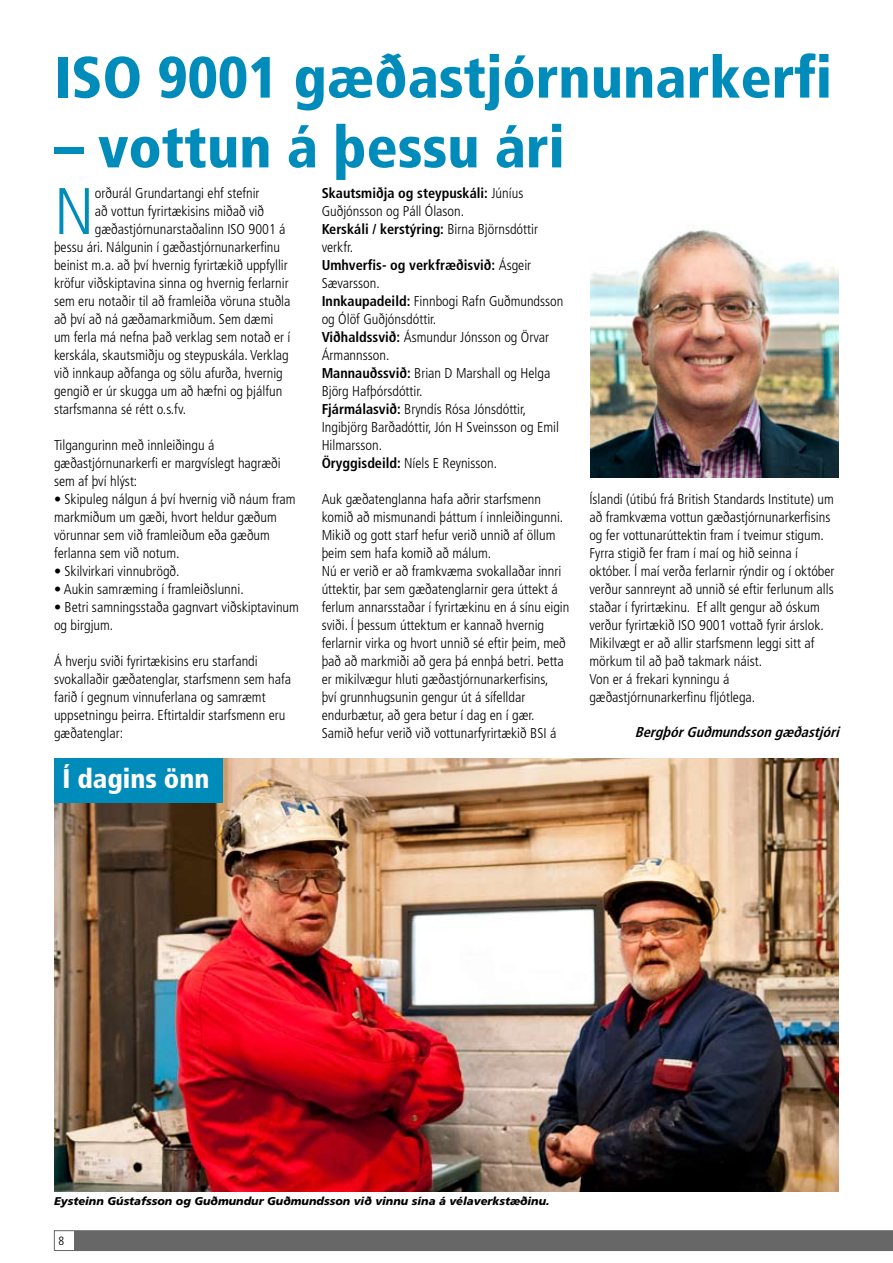
<style>
.page{position:relative;width:893px;height:1263px;background:#fff}
.page>*{position:absolute;margin:0;border:0;box-sizing:border-box;transform-origin:0 0}
.t1{font:300 condensed 65.85px "Frutiger";color:#008cbb}
.t2{font:900 condensed 58.2px "Frutiger";color:#008cbb}
.t3{font:900 condensed 27px "Frutiger";color:#fff}
.t4{font:300 condensed 14.25px/18px "Frutiger";color:#000}
.t5{font:italic 700 condensed 14.25px "Frutiger";color:#000}
.t6{font:300 condensed 12px "Frutiger";color:#000}
.t7{font:italic 900 11.25px "Frutiger";color:#000}
.s1{font-weight:700}
</style>
<div class="page">
<svg style="left:54px;top:1230px;width:839px;height:21px"></svg>
<div style="left:74px;top:1231px;width:819px;height:19px;background:#676767"></div>
<img style="left:591px;top:225px;width:248px;height:253px">
<img style="left:54px;top:759px;width:785px;height:433px">
<div style="left:54px;top:759px;width:169px;height:44px;background:#008cbb"></div>
<h2 class="t2" style="left:54px;top:42px;width:779px">ISO 9001 gæðastjórnunarkerfi</h2>
<h2 class="t2" style="left:54px;top:112px;width:512px">– vottun á þessu ári</h2>
<h1 class="t1" style="left:54px;top:174px;width:42px">N</h1>
<p class="t4" style="left:95px;top:184px;width:166px">orðurál Grundartangi ehf stefnir</p>
<p class="t4" style="left:95px;top:202px;width:171px">að vottun fyrirtækisins miðað við</p>
<p class="t4" style="left:95px;top:220px;width:192px">gæðastjórnunarstaðalinn ISO 9001 á</p>
<p class="t4" style="left:54px;top:238px;width:228px">þessu ári. Nálgunin í gæðastjórnunarkerfinu</p>
<p class="t4" style="left:54px;top:256px;width:235px">beinist m.a. að því hvernig fyrirtækið uppfyllir</p>
<p class="t4" style="left:54px;top:274px;width:236px">kröfur viðskiptavina sinna og hvernig ferlarnir</p>
<p class="t4" style="left:54px;top:292px;width:238px">sem eru notaðir til að framleiða vöruna stuðla</p>
<p class="t4" style="left:54px;top:310px;width:221px">að því að ná gæðamarkmiðum. Sem dæmi</p>
<p class="t4" style="left:54px;top:328px;width:238px">um ferla má nefna það verklag sem notað er í</p>
<p class="t4" style="left:54px;top:346px;width:236px">kerskála, skautsmiðju og steypuskála. Verklag</p>
<p class="t4" style="left:54px;top:364px;width:230px">við innkaup aðfanga og sölu afurða, hvernig</p>
<p class="t4" style="left:54px;top:382px;width:230px">gengið er úr skugga um að hæfni og þjálfun</p>
<p class="t4" style="left:54px;top:400px;width:134px">starfsmanna sé rétt o.s.fv.</p>
<p class="t4" style="left:54px;top:436px;width:228px">Tilgangurinn með innleiðingu á gæðastjórnunarkerfi er margvíslegt hagræði sem af því hlýst:</p>
<p class="t4" style="left:54px;top:490px;width:243px">• Skipuleg nálgun á því hvernig við náum fram markmiðum um gæði, hvort heldur gæðum vörunnar sem við framleiðum eða gæðum ferlanna sem við notum.</p>
<p class="t4" style="left:54px;top:562px;width:127px">• Skilvirkari vinnubrögð.</p>
<p class="t4" style="left:54px;top:580px;width:191px">• Aukin samræming í framleiðslunni.</p>
<p class="t4" style="left:54px;top:598px;width:246px">• Betri samningsstaða gagnvart viðskiptavinum og birgjum.</p>
<p class="t4" style="left:54px;top:652px;width:239px">Á hverju sviði fyrirtækisins eru starfandi svokallaðir gæðatenglar, starfsmenn sem hafa farið í gegnum vinnuferlana og samræmt uppsetningu þeirra. Eftirtaldir starfsmenn eru gæðatenglar:</p>
<h3 class="t3" style="left:62px;top:762px;width:149px">Í dagins önn</h3>
<p class="t4" style="left:322px;top:184px;width:243px"><span class="s1">Skautsmiðja og steypuskáli:</span> Júníus<br>Guðjónsson og Páll Ólason.<br><span class="s1">Kerskáli / kerstýring:</span> Birna Björnsdóttir verkfr.<br><span class="s1">Umhverfis- og verkfræðisvið:</span> Ásgeir<br>Sævarsson.<br><span class="s1">Innkaupadeild:</span> Finnbogi Rafn Guðmundsson og Ólöf Guðjónsdóttir.<br><span class="s1">Viðhaldssvið:</span> Ásmundur Jónsson og Örvar<br>Ármannsson.<br><span class="s1">Mannauðssvið:</span> Brian D Marshall og Helga<br>Björg Hafþórsdóttir.<br><span class="s1">Fjármálasvið:</span> Bryndís Rósa Jónsdóttir,<br>Ingibjörg Barðadóttir, Jón H Sveinsson og Emil<br>Hilmarsson.<br><span class="s1">Öryggisdeild:</span> Níels E Reynisson.</p>
<p class="t4" style="left:322px;top:490px;width:249px">Auk gæðatenglanna hafa aðrir starfsmenn komið að mismunandi þáttum í innleiðingunni.<br>Mikið og gott starf hefur verið unnið af öllum þeim sem hafa komið að málum.<br>Nú er verið er að framkvæma svokallaðar innri úttektir, þar sem gæðatenglarnir gera úttekt á ferlum annarsstaðar í fyrirtækinu en á sínu eigin sviði. Í þessum úttektum er kannað hvernig ferlarnir virka og hvort unnið sé eftir þeim, með það að markmiði að gera þá ennþá betri. Þetta er mikilvægur hluti gæðastjórnunarkerfisins,<br>því grunnhugsunin gengur út á sífelldar endurbætur, að gera betur í dag en í gær.<br>Samið hefur verið við vottunarfyrirtækið BSI á</p>
<p class="t4" style="left:589px;top:490px;width:247px">Íslandi (útibú frá British Standards Institute) um að framkvæma vottun gæðastjórnunarkerfisins og fer vottunarúttektin fram í tveimur stigum.<br>Fyrra stigið fer fram í maí og hið seinna í október. Í maí verða ferlarnir rýndir og í október verður sannreynt að unnið sé eftir ferlunum alls staðar í fyrirtækinu. Ef allt gengur að óskum verður fyrirtækið ISO 9001 vottað fyrir árslok.<br>Mikilvægt er að allir starfsmenn leggi sitt af mörkum til að það takmark náist.<br>Von er á frekari kynningu á gæðastjórnunarkerfinu fljótlega.</p>
<p class="t5" style="left:635px;top:724px;width:210px">BergþórGuðmundssongæðastjóri</p>
<p class="t7" style="left:54px;top:1194px;width:497px">Eysteinn Gústafsson og Guðmundur Guðmundsson við vinnu sína á vélaverkstæðinu.</p>
<p class="t6" style="left:58px;top:1234px;width:7px">8</p>
</div>
